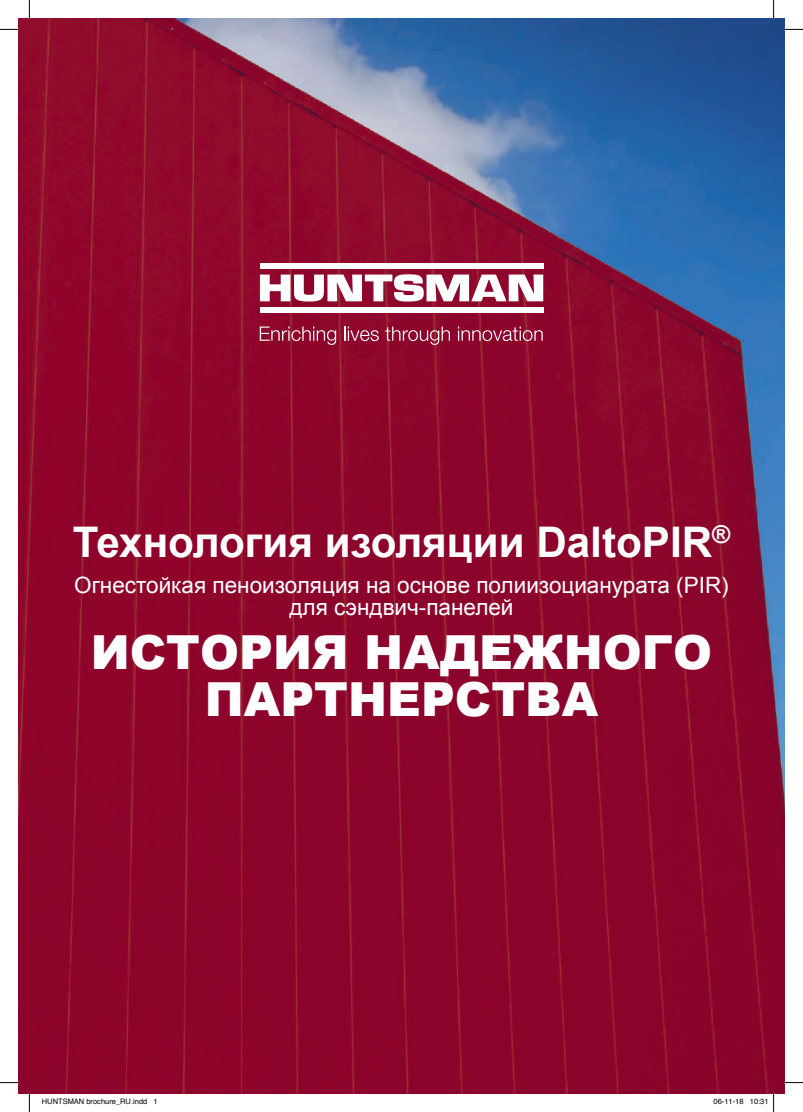
<style>
.page{position:relative;width:803px;height:1112px;background:#fff}
.page>*{position:absolute;margin:0;border:0;box-sizing:border-box;transform-origin:0 0}
.t1{font:900 46.88px/46.9px "Arial";color:#fff;text-align:center}
.t2{font:700 42.25px "Arial";color:#fff}
.t3{font:22.5px/22.5px "Arial";color:#fff;text-align:center}
.t4{font:7.5px "Helvetica";color:#000}
</style>
<div class="page">
<img style="left:19px;top:19px;width:765px;height:1073px">
<svg style="left:260px;top:274px;width:283px;height:27px"></svg>
<div style="left:260px;top:263px;width:283px;height:6px;background:#fff"></div>
<div style="left:260px;top:307px;width:283px;height:5px;background:#fff"></div>
<svg style="left:260px;top:326px;width:76px;height:19px"></svg>
<svg style="left:344px;top:326px;width:35px;height:15px"></svg>
<svg style="left:385px;top:326px;width:65px;height:19px"></svg>
<svg style="left:458px;top:326px;width:85px;height:15px"></svg>
<svg style="left:0;top:29px;width:19px;height:1px"></svg>
<svg style="left:784px;top:29px;width:19px;height:1px"></svg>
<svg style="left:0;top:1081px;width:19px;height:2px"></svg>
<svg style="left:784px;top:1081px;width:19px;height:2px"></svg>
<svg style="left:29px;top:0;width:1px;height:19px"></svg>
<svg style="left:29px;top:1092px;width:1px;height:19px"></svg>
<svg style="left:773px;top:0;width:1px;height:19px"></svg>
<svg style="left:773px;top:1092px;width:1px;height:19px"></svg>
<h2 class="t2" style="left:73px;top:513px;width:659px">Технология изоляции DaltoPIR<sup>®</sup></h2>
<p class="t3" style="left:74px;top:573px;width:656px">Огнестойкая пеноизоляция на основе полиизоцианурата (PIR) для сэндвич-панелей</p>
<h1 class="t1" style="left:91px;top:627px;width:623px">ИСТОРИЯ НАДЕЖНОГО<br>ПАРТНЕРСТВА</h1>
<p class="t4" style="left:42px;top:1095px;width:117px">HUNTSMAN brochure_RU.indd 1</p>
<p class="t4" style="left:713px;top:1095px;width:57px">06-11-18 10:31</p>
</div>
